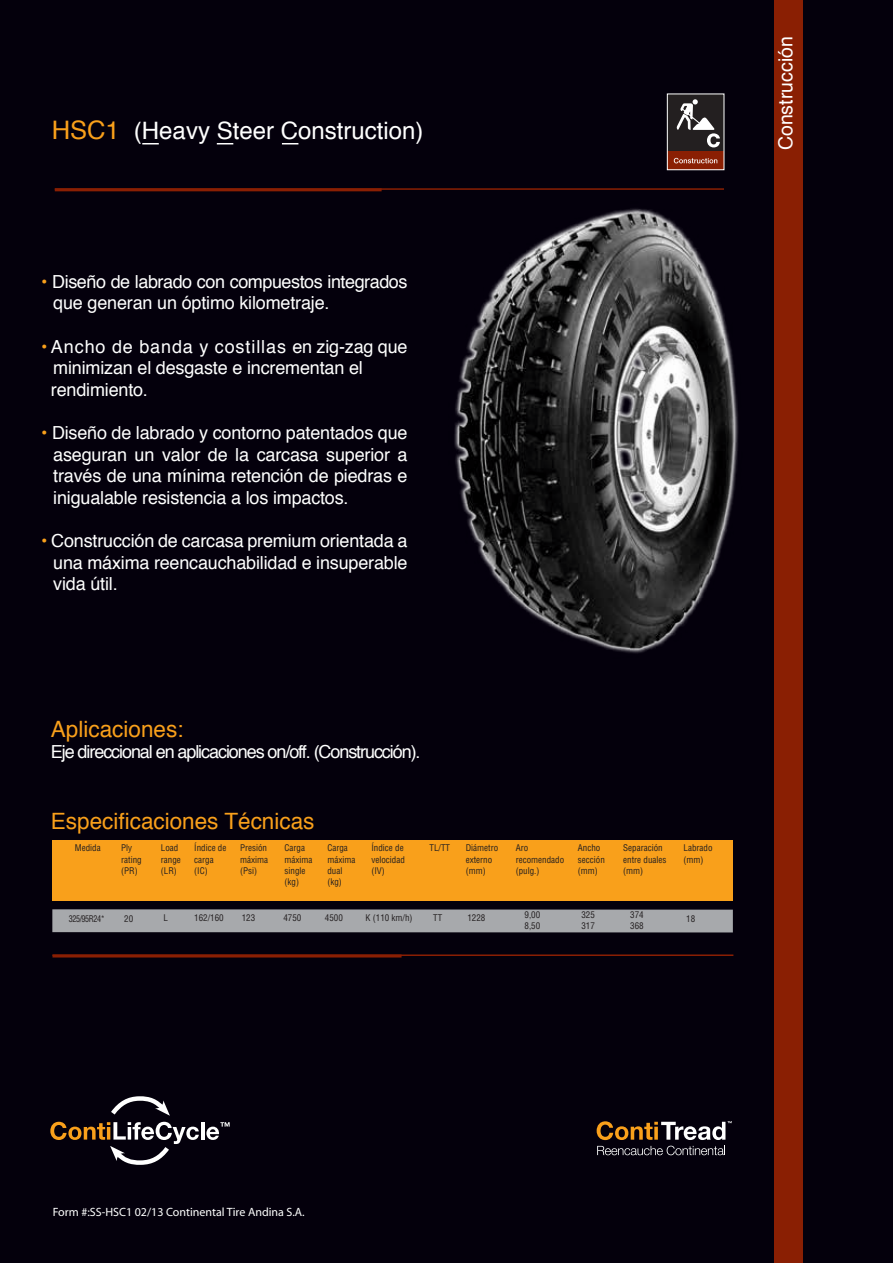
<style>
.page{position:relative;width:893px;height:1263px;background:#fff}
.page>*{position:absolute;margin:0;border:0;box-sizing:border-box;transform-origin:0 0}
.t1{font:24px "Helvetica";color:#fff}
.t2{font:22.5px "Helvetica";color:#f9a01b}
.t3{font:19.5px "Helvetica";color:#fff}
.t4{font:18px/21.6px "Helvetica";letter-spacing:-.01em;color:#fff}
.t5{font:18px "Helvetica";letter-spacing:-.06em;color:#fff}
.t6{font:12px "Myriad";color:#fff}
.t7{font:condensed 9px/11.2px "Helvetica";color:#231f20}
.t8{font:condensed 9px "Helvetica";letter-spacing:-.05em;color:#231f20;scale:.9 1}
.s1{font-size:25.5px;color:#f9a01b}
.s2{color:#f9a01b}
</style>
<div class="page">
<svg style="left:773px;top:1px;width:30px;height:1262px;fill:#8a1f03"></svg>
<div style="left:803px;top:1px;width:90px;height:1262px;background:#04000c"></div>
<div style="left:0;top:1px;width:773px;height:1262px;background:#04000c"></div>
<div style="left:667px;top:94px;width:57px;height:76px;background:#8a1f03"></div>
<div style="left:667px;top:94px;width:57px;height:57px;background:#231f20"></div>
<svg style="left:676px;top:99px;width:44px;height:48px"></svg>
<div style="left:667px;top:94px;width:57px;height:76px;border:1px solid #fff"></div>
<hr style="left:55px;top:188px;width:669px;height:2px;background:#8a1f03">
<hr style="left:55px;top:188px;width:326px;height:3px;background:#8a1f03">
<svg style="left:142px;top:143px;width:17px;height:1px"></svg>
<svg style="left:217px;top:143px;width:16px;height:1px"></svg>
<svg style="left:282px;top:143px;width:16px;height:1px"></svg>
<div style="left:53px;top:840px;width:680px;height:60px;background:#f9a01b"></div>
<hr style="left:52px;top:954px;width:681px;height:2px;background:#8a1f03">
<hr style="left:52px;top:954px;width:349px;height:3px;background:#8a1f03">
<img style="left:405px;top:158px;width:398px;height:531px">
<hr style="left:201px;top:1122px;width:3px;height:17px;background:#fff">
<svg style="left:206px;top:1122px;width:24px;height:18px"></svg>
<svg style="left:111px;top:1096px;width:59px;height:20px"></svg>
<svg style="left:50px;top:1122px;width:149px;height:43px"></svg>
<svg style="left:597px;top:1146px;width:128px;height:9px"></svg>
<svg style="left:596px;top:1121px;width:135px;height:19px"></svg>
<div style="left:52px;top:909px;width:681px;height:23px;background:#a7a9ac"></div>
<h1 class="t1" style="left:52px;top:112px;width:373px"><span class="s1">HSC1</span> (Heavy Steer Construction)</h1>
<p class="t4" style="left:53px;top:271px;width:356px;text-indent:-12px"><span class="s2">•</span> Diseño de labrado con compuestos integrados que generan un óptimo kilometraje.</p>
<p class="t4" style="left:51px;top:336px;width:358px;text-indent:-10px"><span class="s2">•</span> Ancho de banda y costillas en zig-zag que minimizan el desgaste e incrementan el rendimiento.</p>
<p class="t4" style="left:53px;top:422px;width:356px;text-align:justify;text-indent:-12px"><span class="s2">•</span> Diseño de labrado y contorno patentados que aseguran un valor de la carcasa superior a través de una mínima retención de piedras e inigualable resistencia a los impactos.</p>
<p class="t4" style="left:53px;top:530px;width:356px;text-align:justify;text-indent:-12px"><span class="s2">•</span> Construcción de carcasa premium orientada a una máxima reencauchabilidad e insuperable vida útil.</p>
<p class="t2" style="left:51px;top:711px;width:134px">Aplicaciones:</p>
<p class="t5" style="left:51px;top:738px;width:371px">Eje direccional en aplicaciones on/off. (Construcción).</p>
<p class="t2" style="left:51px;top:804px;width:265px">Especificaciones Técnicas</p>
<p class="t7" style="left:240px;top:842px;width:29px;text-align:justify">Presión máxima (Psi)</p>
<p class="t7" style="left:75px;top:842px;width:27px">Medida</p>
<p class="t7" style="left:121px;top:842px;width:22px">Ply rating (PR)</p>
<p class="t7" style="left:161px;top:842px;width:21px">Load range (LR)</p>
<p class="t7" style="left:194px;top:842px;width:34px">Índice de carga (IC)</p>
<p class="t7" style="left:285px;top:842px;width:29px">Carga máxima single (kg)</p>
<p class="t7" style="left:327px;top:842px;width:29px">Carga máxima dual (kg)</p>
<p class="t7" style="left:371px;top:842px;width:35px">Índice de velocidad (IV)</p>
<p class="t7" style="left:429px;top:842px;width:22px">TL/TT</p>
<p class="t7" style="left:466px;top:842px;width:34px">Diámetro externo (mm)</p>
<p class="t7" style="left:578px;top:842px;width:28px">Ancho sección (mm)</p>
<p class="t7" style="left:623px;top:842px;width:45px">Separación entre duales (mm)</p>
<p class="t7" style="left:683px;top:842px;width:30px">Labrado (mm)</p>
<p class="t7" style="left:516px;top:842px;width:50px">Aro recomendado (pulg.)</p>
<p class="t7" style="left:524px;top:910px;width:17px;line-height:10.5px">9,00<br>8,50</p>
<p class="t7" style="left:581px;top:910px;width:15px;line-height:10.5px">325<br>317</p>
<p class="t7" style="left:630px;top:910px;width:15px;line-height:10.5px">374<br>368</p>
<p class="t8" style="left:69px;top:913px;width:41px">325/95R24*</p>
<p class="t7" style="left:124px;top:913px;width:10px">20</p>
<p class="t7" style="left:163px;top:912px;width:6px">L</p>
<p class="t7" style="left:194px;top:912px;width:31px">162/160</p>
<p class="t7" style="left:242px;top:912px;width:15px">123</p>
<p class="t7" style="left:283px;top:912px;width:19px">4750</p>
<p class="t7" style="left:325px;top:912px;width:19px">4500</p>
<p class="t7" style="left:365px;top:912px;width:48px">K (110 km/h)</p>
<p class="t7" style="left:433px;top:912px;width:10px">TT</p>
<p class="t7" style="left:467px;top:912px;width:19px">1228</p>
<p class="t7" style="left:686px;top:912px;width:10px">18</p>
<p class="t3" style="left:770px;top:150px;width:115px;rotate:-90deg">Construcción</p>
<p class="t6" style="left:53px;top:1206px;width:253px">Form #:SS-HSC1 02/13 Continental Tire Andina S.A.</p>
</div>
